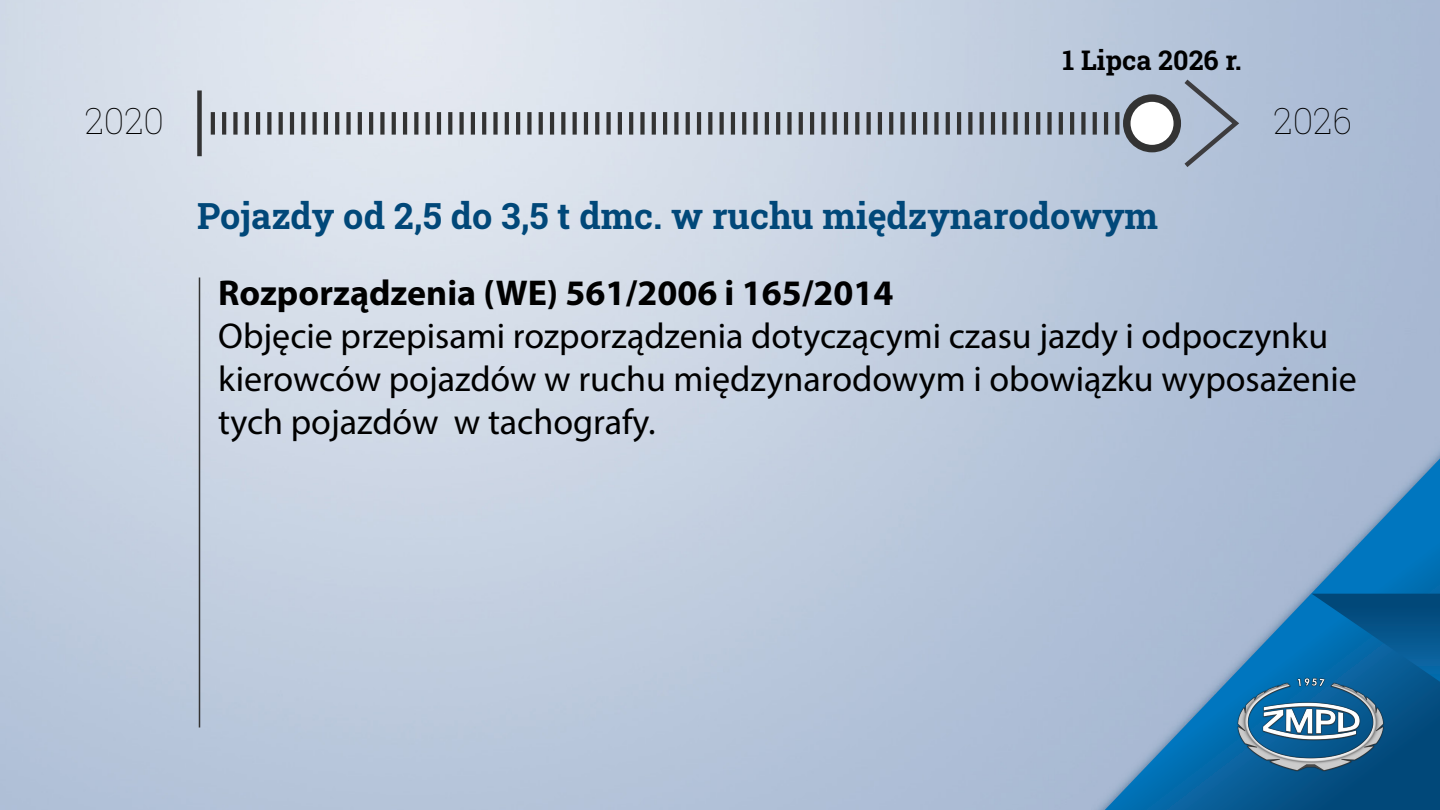
<style>
.page{position:relative;width:1440px;height:810px;background:#fff}
.page>*{position:absolute;margin:0;border:0;box-sizing:border-box;transform-origin:0 0}
.t1{font:36px/43.2px "Myriad Pro";color:#000}
.Tytuły_rozporzązenia{font:700 36px "Roboto Slab";color:#014879}
.t2{font:700 36px "Myriad Pro";color:#000}
.t3{font:100 36px "Roboto Slab";color:#000}
.data{font:700 27px "Roboto Slab";color:#000}
</style>
<div class="page">
<img style="left:0;top:0;width:1440px;height:810px">
<svg style="left:1102px;top:455px;width:338px;height:355px"></svg>
<svg style="left:1312px;top:594px;width:128px;height:165px"></svg>
<img style="left:1232px;top:671px;width:156px;height:105px">
<hr style="left:211px;top:112px;width:4px;height:23px;background:#333">
<hr style="left:222px;top:112px;width:4px;height:23px;background:#333">
<div style="left:233px;top:112px;width:5px;height:23px;background:#333"></div>
<svg style="left:245px;top:112px;width:4px;height:23px"></svg>
<hr style="left:256px;top:112px;width:4px;height:23px;background:#333">
<svg style="left:267px;top:112px;width:4px;height:23px"></svg>
<svg style="left:279px;top:112px;width:4px;height:23px"></svg>
<hr style="left:290px;top:112px;width:4px;height:23px;background:#333">
<svg style="left:301px;top:112px;width:4px;height:23px"></svg>
<svg style="left:313px;top:112px;width:4px;height:23px"></svg>
<hr style="left:324px;top:112px;width:4px;height:23px;background:#333">
<svg style="left:335px;top:112px;width:4px;height:23px"></svg>
<div style="left:346px;top:112px;width:5px;height:23px;background:#333"></div>
<hr style="left:358px;top:112px;width:4px;height:23px;background:#333">
<hr style="left:369px;top:112px;width:4px;height:23px;background:#333">
<div style="left:380px;top:112px;width:5px;height:23px;background:#333"></div>
<svg style="left:392px;top:112px;width:4px;height:23px"></svg>
<hr style="left:403px;top:112px;width:4px;height:23px;background:#333">
<svg style="left:414px;top:112px;width:4px;height:23px"></svg>
<svg style="left:426px;top:112px;width:4px;height:23px"></svg>
<hr style="left:437px;top:112px;width:4px;height:23px;background:#333">
<svg style="left:448px;top:112px;width:4px;height:23px"></svg>
<div style="left:459px;top:112px;width:5px;height:23px;background:#333"></div>
<hr style="left:471px;top:112px;width:4px;height:23px;background:#333">
<svg style="left:482px;top:112px;width:4px;height:23px"></svg>
<div style="left:493px;top:112px;width:5px;height:23px;background:#333"></div>
<svg style="left:505px;top:112px;width:4px;height:23px"></svg>
<hr style="left:516px;top:112px;width:4px;height:23px;background:#333">
<div style="left:527px;top:112px;width:5px;height:23px;background:#333"></div>
<svg style="left:539px;top:112px;width:4px;height:23px"></svg>
<hr style="left:550px;top:112px;width:4px;height:23px;background:#333">
<svg style="left:561px;top:112px;width:4px;height:23px"></svg>
<svg style="left:573px;top:112px;width:4px;height:23px"></svg>
<hr style="left:584px;top:112px;width:4px;height:23px;background:#333">
<svg style="left:595px;top:112px;width:4px;height:23px"></svg>
<div style="left:606px;top:112px;width:5px;height:23px;background:#333"></div>
<hr style="left:618px;top:112px;width:4px;height:23px;background:#333">
<svg style="left:629px;top:112px;width:4px;height:23px"></svg>
<div style="left:640px;top:112px;width:5px;height:23px;background:#333"></div>
<svg style="left:652px;top:112px;width:4px;height:23px"></svg>
<hr style="left:663px;top:112px;width:4px;height:23px;background:#333">
<div style="left:674px;top:112px;width:5px;height:23px;background:#333"></div>
<svg style="left:686px;top:112px;width:4px;height:23px"></svg>
<hr style="left:697px;top:112px;width:4px;height:23px;background:#333">
<svg style="left:708px;top:112px;width:4px;height:23px"></svg>
<svg style="left:720px;top:112px;width:4px;height:23px"></svg>
<hr style="left:731px;top:112px;width:4px;height:23px;background:#333">
<svg style="left:742px;top:112px;width:4px;height:23px"></svg>
<div style="left:753px;top:112px;width:5px;height:23px;background:#333"></div>
<hr style="left:765px;top:112px;width:4px;height:23px;background:#333">
<hr style="left:776px;top:112px;width:4px;height:23px;background:#333">
<div style="left:787px;top:112px;width:5px;height:23px;background:#333"></div>
<svg style="left:799px;top:112px;width:4px;height:23px"></svg>
<hr style="left:810px;top:112px;width:4px;height:23px;background:#333">
<div style="left:821px;top:112px;width:5px;height:23px;background:#333"></div>
<svg style="left:833px;top:112px;width:4px;height:23px"></svg>
<hr style="left:844px;top:112px;width:4px;height:23px;background:#333">
<svg style="left:855px;top:112px;width:4px;height:23px"></svg>
<svg style="left:867px;top:112px;width:4px;height:23px"></svg>
<hr style="left:878px;top:112px;width:4px;height:23px;background:#333">
<svg style="left:889px;top:112px;width:4px;height:23px"></svg>
<div style="left:900px;top:112px;width:5px;height:23px;background:#333"></div>
<hr style="left:912px;top:112px;width:4px;height:23px;background:#333">
<hr style="left:923px;top:112px;width:4px;height:23px;background:#333">
<div style="left:934px;top:112px;width:5px;height:23px;background:#333"></div>
<svg style="left:946px;top:112px;width:4px;height:23px"></svg>
<hr style="left:957px;top:112px;width:4px;height:23px;background:#333">
<svg style="left:968px;top:112px;width:4px;height:23px"></svg>
<svg style="left:980px;top:112px;width:4px;height:23px"></svg>
<hr style="left:991px;top:112px;width:4px;height:23px;background:#333">
<svg style="left:1002px;top:112px;width:4px;height:23px"></svg>
<svg style="left:1014px;top:112px;width:4px;height:23px"></svg>
<hr style="left:1025px;top:112px;width:4px;height:23px;background:#333">
<svg style="left:1036px;top:112px;width:4px;height:23px"></svg>
<div style="left:1047px;top:112px;width:5px;height:23px;background:#333"></div>
<hr style="left:1059px;top:112px;width:4px;height:23px;background:#333">
<hr style="left:1070px;top:112px;width:4px;height:23px;background:#333">
<div style="left:1081px;top:112px;width:5px;height:23px;background:#333"></div>
<svg style="left:1093px;top:112px;width:4px;height:23px"></svg>
<hr style="left:1104px;top:112px;width:4px;height:23px;background:#333">
<svg style="left:1115px;top:112px;width:4px;height:23px"></svg>
<div style="left:197px;top:90px;width:5px;height:66px;background:#333"></div>
<svg style="left:1180px;top:75px;width:63px;height:97px"></svg>
<div style="left:1127px;top:98px;width:50px;height:51px;background:#fff;border-radius:50%"></div>
<div style="left:1123px;top:94px;width:58px;height:58px;border:8px solid #333;border-radius:50%"></div>
<hr style="left:199px;top:278px;width:1px;height:450px;background:#333">
<p class="data" style="left:1063px;top:42px;width:181px">1 Lipca 2026 r.</p>
<p class="t3" style="left:85px;top:96px;width:81px">2020</p>
<p class="t3" style="left:1274px;top:96px;width:80px">2026</p>
<p class="Tytuły_rozporzązenia" style="left:197px;top:192px;width:963px">Pojazdy od 2,5 do 3,5 t dmc. w ruchu międzynarodowym</p>
<p class="t2" style="left:218px;top:269px;width:677px">Rozporządzenia (WE) 561/2006 i 165/2014</p>
<p class="t1" style="left:218px;top:313px;width:1140px">Objęcie przepisami rozporządzenia dotyczącymi czasu jazdy i odpoczynku kierowców pojazdów w ruchu międzynarodowym i obowiązku wyposażenie tych pojazdów w tachografy.</p>
</div>
